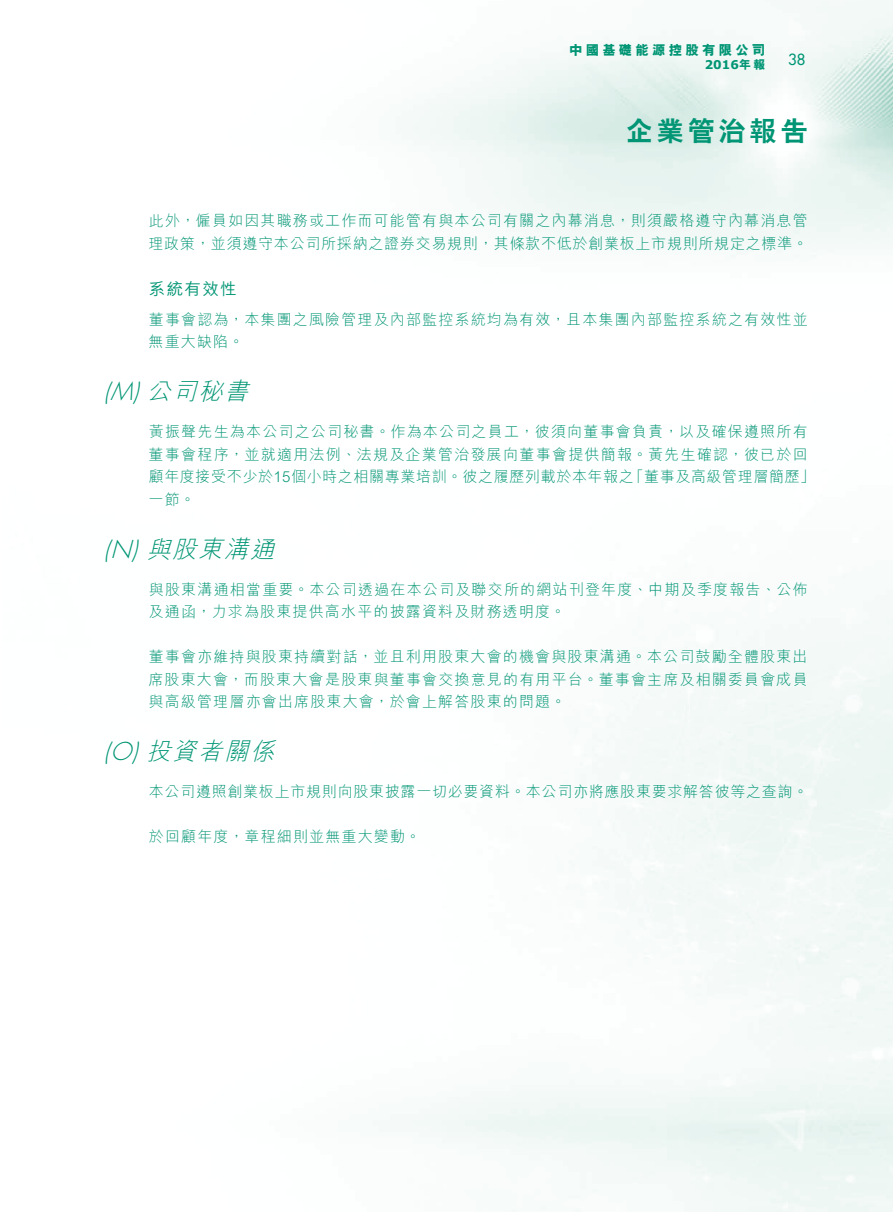
<style>
.page{position:relative;width:893px;height:1212px;background:#fff}
.page>*{position:absolute;margin:0;border:0;box-sizing:border-box;transform-origin:0 0}
.t1{font:800 27px "C Hei 2 HK";letter-spacing:.15em;color:#009574}
.t2{font:italic 300 24px "M Hei HK";color:#009574}
.t3{font:italic 300 24px "Futura Std";color:#009574}
.t4{font:500 16.5px "M Hei HK";letter-spacing:.08em;color:#009574}
.t5{font:300 15px/22.5px "M Hei HK";letter-spacing:.08em;color:#009574}
.t6{font:300 15px/22.5px "M Hei HK";letter-spacing:.04em;color:#009574}
.t7{font:300 15px "M Hei HK";letter-spacing:.05em;color:#009574}
.t8{font:500 15px "Futura Std";color:#009574}
.t9{font:800 13.5px "M Hei HK";letter-spacing:.23em;color:#009574}
.t10{font:700 12px "Verdana";color:#009574}
.s1{font-family:"M Hei HK";font-weight:800}
.s2{font-family:"Futura Std"}
.s3{font-family:"Arial MT Std"}
</style>
<div class="page">
<img style="left:413px;top:0;width:480px;height:1212px">
<p class="t9" style="left:569px;top:41px;width:198px">中國基礎能源控股有限公司</p>
<p class="t10" style="left:705px;top:57px;width:62px">2016<span class="s1">年報</span></p>
<p class="t8" style="left:788px;top:50px;width:19px">38</p>
<h1 class="t1" style="left:626px;top:113px;width:183px">企業管治報告</h1>
<p class="t5" style="left:149px;top:209px;width:661px">此外，僱員如因其職務或工作而可能管有與本公司有關之內幕消息，則須嚴格遵守內幕消息管理政策，並須遵守本公司所採納之證券交易規則，其條款不低於創業板上市規則所規定之標準。</p>
<p class="t4" style="left:149px;top:277px;width:89px">系統有效性</p>
<p class="t5" style="left:149px;top:307px;width:661px">董事會認為，本集團之風險管理及內部監控系統均為有效，且本集團內部監控系統之有效性並無重大缺陷。</p>
<h2 class="t2" style="left:133px;top:374px;width:126px"><span class="s2">)</span> 公司秘書</h2>
<h2 class="t3" style="left:104px;top:377px;width:38px">M(</h2>
<p class="t5" style="left:149px;top:420px;width:660px">黃振聲先生為本公司之公司秘書。作為本公司之員工，彼須向董事會負責，以及確保遵照所有</p>
<p class="t5" style="left:149px;top:442px;width:661px">董事會程序，並就適用法例、法規及企業管治發展向董事會提供簡報。黃先生確認，彼已於回</p>
<p class="t6" style="left:629px;top:465px;width:188px">「董事及高級管理層簡歷「</p>
<p class="t6" style="left:149px;top:465px;width:487px">顧年度接受不少於<span class="s3">15</span>個小時之相關專業培訓。彼之履歷列載於本年報之一節。</p>
<h2 class="t2" style="left:131px;top:532px;width:153px"><span class="s2">)</span> 與股東溝通</h2>
<h2 class="t3" style="left:104px;top:534px;width:36px">N(</h2>
<p class="t5" style="left:149px;top:577px;width:661px">與股東溝通相當重要。本公司透過在本公司及聯交所的網站刊登年度、中期及季度報告、公佈及通函，力求為股東提供高水平的披露資料及財務透明度。</p>
<p class="t5" style="left:148px;top:645px;width:661px;text-align:justify">董事會亦維持與股東持續對話，並且利用股東大會的機會與股東溝通。本公司鼓勵全體股東出席股東大會，而股東大會是股東與董事會交換意見的有用平台。董事會主席及相關委員會成員與高級管理層亦會出席股東大會，於會上解答股東的問題。</p>
<h2 class="t2" style="left:132px;top:734px;width:153px"><span class="s2">)</span> 投資者關係</h2>
<h2 class="t3" style="left:104px;top:737px;width:37px">O(</h2>
<p class="t7" style="left:149px;top:781px;width:661px">本公司遵照創業板上市規則向股東披露一切必要資料。本公司亦將應股東要求解答彼等之查詢。</p>
<p class="t5" style="left:149px;top:825px;width:273px">於回顧年度，章程細則並無重大變動。</p>
</div>
